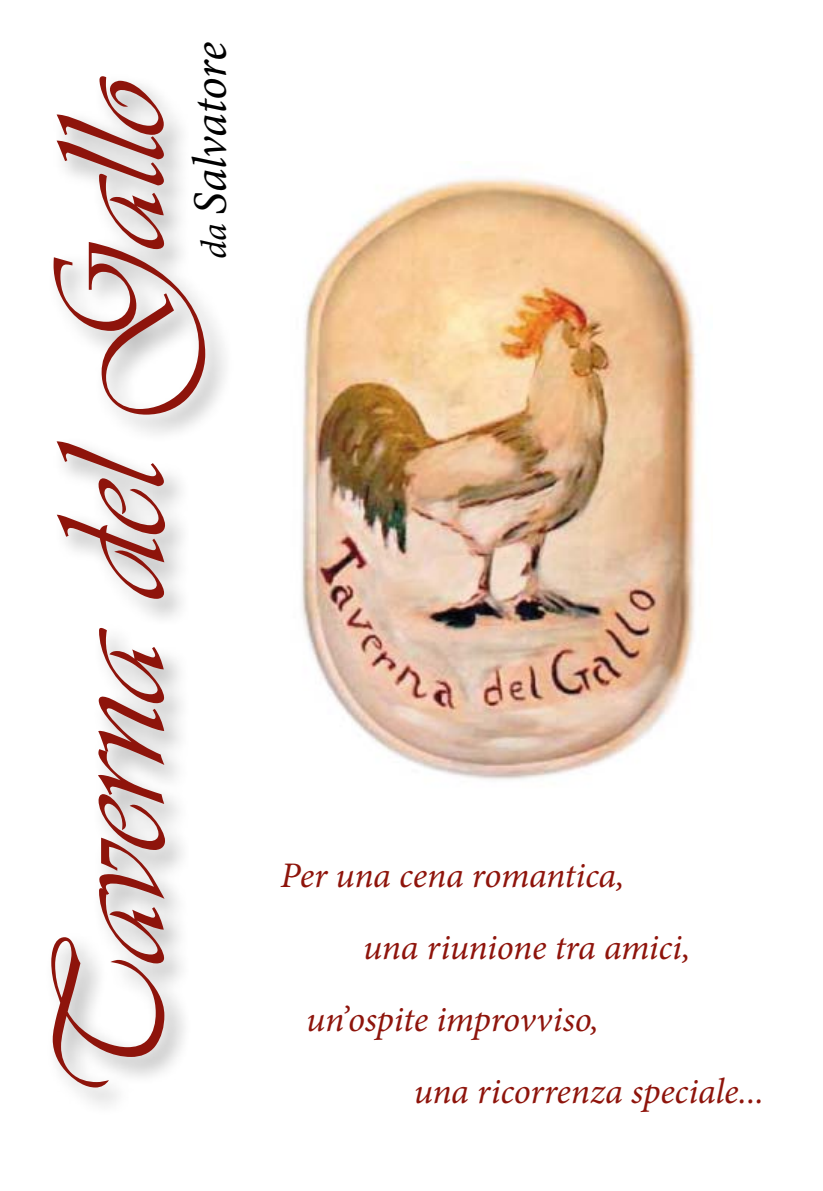
<style>
.page{position:relative;width:823px;height:1191px;background:#fff}
.page>*{position:absolute;margin:0;border:0;box-sizing:border-box;transform-origin:0 0}
.t1{font:160px "Vivaldi";color:#8e140b}
.t2{font:italic 48px "Minion Pro";letter-spacing:-.01em;color:#000}
.t3{font:italic 36px "Minion Pro";letter-spacing:-.005em;color:#8e140b}
.s1{font-size:36px}
</style>
<div class="page">
<div style="left:45px;top:70px;width:189px;height:1046px;background:#000;opacity:.35"></div>
<img style="left:301px;top:178px;width:395px;height:602px">
<h2 class="t2" style="left:177px;top:259px;width:218px;rotate:-90deg"><span class="s1">da</span> Salvatore</h2>
<h1 class="t1" style="left:4px;top:1107px;width:1033px;rotate:-90deg">Taverna del Gallo</h1>
<p class="t3" style="left:280px;top:850px;width:345px">Per una cena romantica,</p>
<p class="t3" style="left:363px;top:922px;width:329px">una riunione tra amici,</p>
<p class="t3" style="left:306px;top:994px;width:294px">un’ospite improvviso,</p>
<p class="t3" style="left:413px;top:1066px;width:351px">una ricorrenza speciale...</p>
</div>
